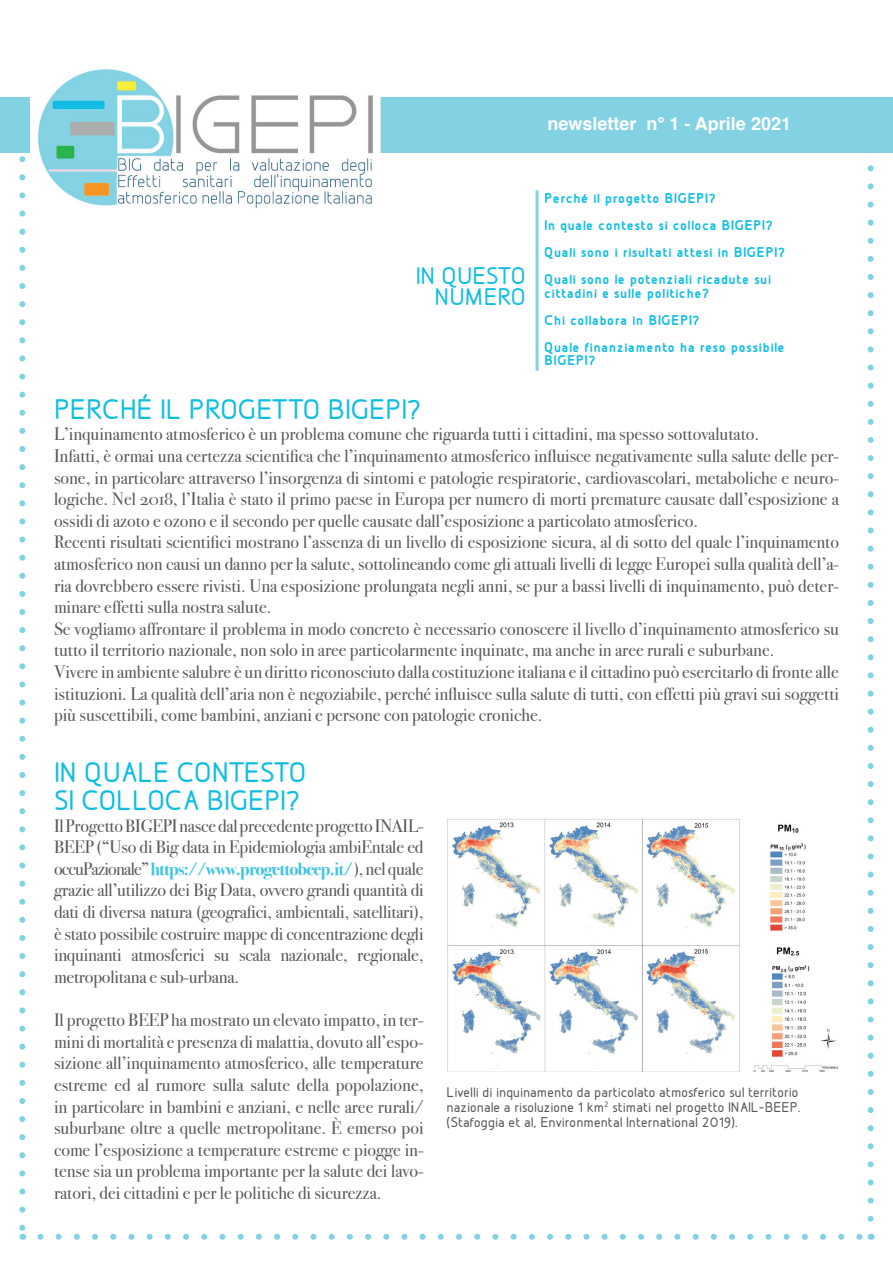
<style>
.page{position:relative;width:893px;height:1263px;background:#fff}
.page>*{position:absolute;margin:0;border:0;box-sizing:border-box;transform-origin:0 0}
.t1{font:500 30px/28.5px "Designio";color:#0fbde3}
.t2{font:500 25.5px/21px "Designio";color:#0fbde3;text-align:right}
.t3{font:18px/21.6px "Bodoni Svty Two OSITCTT";color:#57585a;text-align:justify}
.t4{font:700 18px "Helvetica";color:#fff}
.t5{font:700 15px/27px "Designio";letter-spacing:.05em;color:#11bee5}
.t6{font:500 15px/15px "Designio";color:#57585a}
.s1{font-weight:700;color:#3dc4e3}
</style>
<div class="page">
<svg style="left:19px;top:159px;width:6px;height:1069px"></svg>
<svg style="left:40px;top:1234px;width:822px;height:6px"></svg>
<svg style="left:868px;top:153px;width:6px;height:1066px"></svg>
<div style="left:0;top:97px;width:893px;height:56px;background:#83d2e4"></div>
<img style="left:30px;top:69px;width:350px;height:140px">
<hr style="left:536px;top:190px;width:3px;height:181px;background:#83d2e4">
<img style="left:447px;top:819px;width:391px;height:253px">
<p class="t4" style="left:547px;top:109px;width:245px">newsletter n° 1 - Aprile 2021</p>
<h2 class="t2" style="left:416px;top:265px;width:111px">in questo numero</h2>
<p class="t5" style="left:544px;top:185px;width:242px">Perché il progetto BIGEPI?<br>In quale contesto si colloca BIGEPI?<br>Quali sono i risultati attesi in BIGEPI?<br>Quali sono le potenziali ricadute sui</p>
<p class="t5" style="left:544px;top:279px;width:242px">cittadini e sulle politiche?<br>Chi collabora in BIGEPI?<br>Quale finanziamento ha reso possibile</p>
<p class="t5" style="left:544px;top:347px;width:53px">BIGEPI?</p>
<h1 class="t1" style="left:54px;top:395px;width:369px">Perché il progetto BIGEPI?</h1>
<p class="t3" style="left:54px;top:423px;width:787px;text-align:left">L’inquinamento atmosferico è un problema comune che riguarda tutti i cittadini, ma spesso sottovalutato.<br>Infatti, è ormai una certezza scientifica che l’inquinamento atmosferico influisce negativamente sulla salute delle per&shy;sone, in particolare attraverso l’insorgenza di sintomi e patologie respiratorie, cardiovascolari, metaboliche e neuro&shy;logiche. Nel 2018, l’Italia è stato il primo paese in Europa per numero di morti premature causate dall’esposizione a ossidi di azoto e ozono e il secondo per quelle causate dall’esposizione a particolato atmosferico.<br>Recenti risultati scientifici mostrano l’assenza di un livello di esposizione sicura, al di sotto del quale l’inquinamento atmosferico non causi un danno per la salute, sottolineando come gli attuali livelli di legge Europei sulla qualità dell’a&shy;ria dovrebbero essere rivisti. Una esposizione prolungata negli anni, se pur a bassi livelli di inquinamento, può deter&shy;minare effetti sulla nostra salute.<br>Se vogliamo affrontare il problema in modo concreto è necessario conoscere il livello d’inquinamento atmosferico su tutto il territorio nazionale, non solo in aree particolarmente inquinate, ma anche in aree rurali e suburbane.<br>Vivere in ambiente salubre è un diritto riconosciuto dalla costituzione italiana e il cittadino può esercitarlo di fronte alle istituzioni. La qualità dell’aria non è negoziabile, perché influisce sulla salute di tutti, con effetti più gravi sui soggetti più suscettibili, come bambini, anziani e persone con patologie croniche.</p>
<h1 class="t1" style="left:54px;top:758px;width:254px">In quale contesto si colloca BIGEPI?</h1>
<p class="t3" style="left:54px;top:815px;width:371px">Il Progetto BIGEPI nasce dal precedente progetto INAIL-BEEP (“Uso di Big data in Epidemiologia ambiEntale ed occuPazionale” <span class="s1">https://www.progettobeep.it/</span> ), nel quale grazie all’utilizzo dei Big Data, ovvero grandi quantità di dati di diversa natura (geografici, ambientali, satellitari), è stato possibile costruire mappe di concentrazione degli inquinanti atmosferici su scala nazionale, regionale, metropolitana e sub-urbana.</p>
<p class="t3" style="left:54px;top:1009px;width:371px">Il progetto BEEP ha mostrato un elevato impatto, in ter&shy;mini di mortalità e presenza di malattia, dovuto all’espo&shy;sizione all’inquinamento atmosferico, alle temperature estreme ed al rumore sulla salute della popolazione, in particolare in bambini e anziani, e nelle aree rurali/ suburbane oltre a quelle metropolitane. è emerso poi come l’esposizione a temperature estreme e piogge in&shy;tense sia un problema importante per la salute dei lavo&shy;ratori, dei cittadini e per le politiche di sicurezza.</p>
<p class="t6" style="left:446px;top:1085px;width:355px">Livelli di inquinamento da particolato atmosferico sul territorio nazionale a risoluzione 1 km<sup>2</sup> stimati nel progetto INAIL-BEEP. (Stafoggia et al, Environmental International 2019).</p>
</div>
